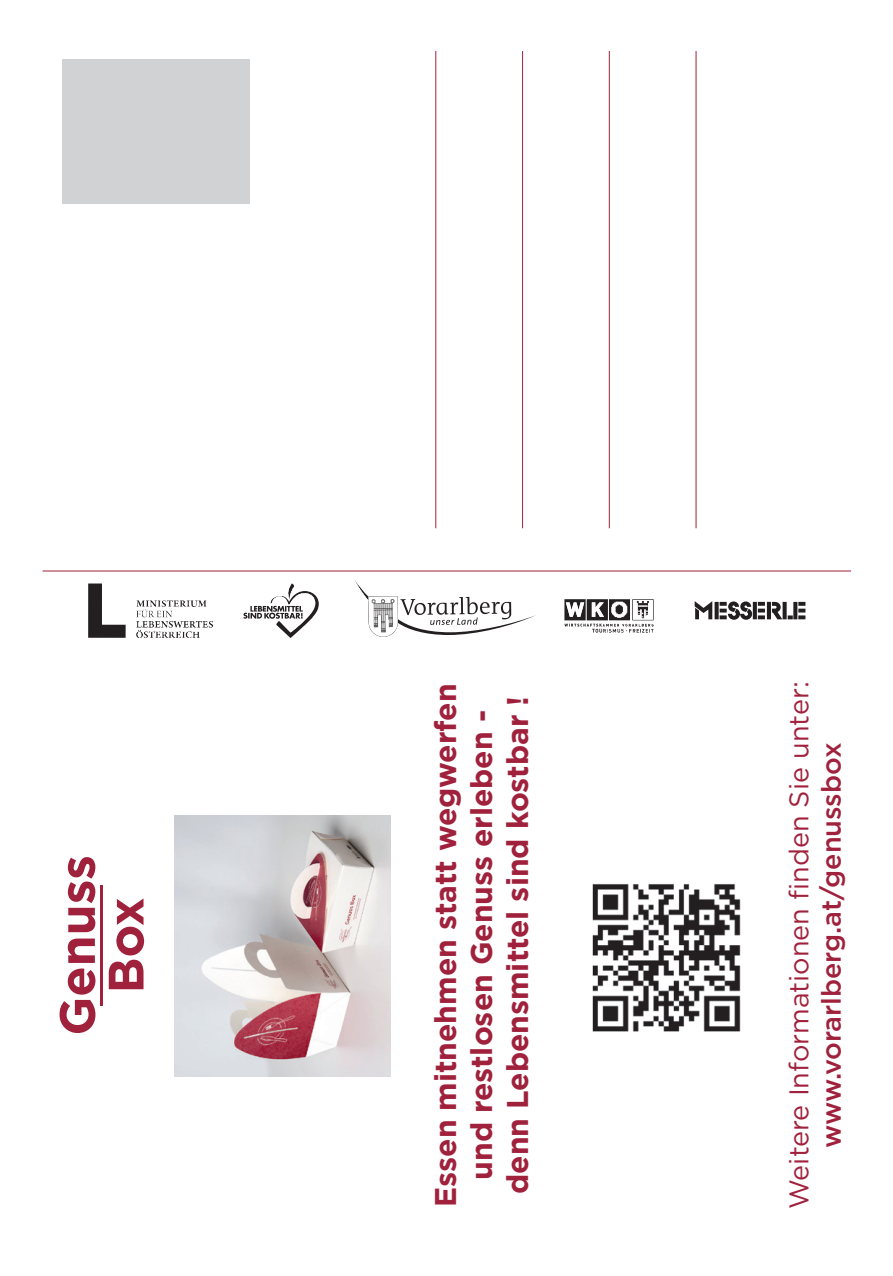
<style>
.page{position:relative;width:893px;height:1276px;background:#fff}
.page>*{position:absolute;margin:0;border:0;box-sizing:border-box;transform-origin:0 0}
.t1{font:700 30px/36px "Gotham";color:#a0213c;text-align:center}
.t2{font:27px "Gotham";color:#a0213c}
.t3{font:500 27px "Gotham";color:#a0213c}
</style>
<div class="page">
<img style="left:175px;top:815px;width:215px;height:261px">
<svg style="left:60px;top:1000px;width:35px;height:33px"></svg>
<svg style="left:68px;top:938px;width:27px;height:56px"></svg>
<svg style="left:68px;top:857px;width:27px;height:75px"></svg>
<svg style="left:109px;top:898px;width:35px;height:91px"></svg>
<hr style="left:101px;top:885px;width:2px;height:121px;background:#a0213c">
<hr style="left:435px;top:51px;width:1px;height:477px;background:#a0213c">
<hr style="left:43px;top:570px;width:808px;height:1px;background:#a0213c">
<hr style="left:522px;top:51px;width:1px;height:477px;background:#a0213c">
<hr style="left:609px;top:51px;width:1px;height:477px;background:#a0213c">
<hr style="left:695px;top:51px;width:2px;height:477px;background:#a0213c">
<div style="left:62px;top:59px;width:187px;height:145px;background:#d1d2d4"></div>
<img style="left:592px;top:884px;width:149px;height:148px">
<svg style="left:699px;top:601px;width:13px;height:18px"></svg>
<svg style="left:715px;top:602px;width:4px;height:17px"></svg>
<svg style="left:753px;top:602px;width:4px;height:17px"></svg>
<svg style="left:758px;top:602px;width:7px;height:17px"></svg>
<svg style="left:783px;top:602px;width:4px;height:17px"></svg>
<svg style="left:788px;top:602px;width:17px;height:17px"></svg>
<hr style="left:767px;top:602px;width:4px;height:17px;background:#231f20">
<svg style="left:772px;top:602px;width:10px;height:17px"></svg>
<svg style="left:720px;top:601px;width:32px;height:19px"></svg>
<svg style="left:564px;top:599px;width:44px;height:33px"></svg>
<svg style="left:395px;top:596px;width:141px;height:39px"></svg>
<img style="left:88px;top:580px;width:307px;height:58px">
<img style="left:609px;top:599px;width:90px;height:27px">
<p class="t1" style="left:427px;top:1206px;width:525px;rotate:-90deg">Essen mitnehmen statt wegwerfen und restlosen Genuss erleben - denn Lebensmittel sind kostbar !</p>
<p class="t2" style="left:782px;top:1208px;width:528px;rotate:-90deg">Weitere Informationen finden Sie unter:</p>
<p class="t3" style="left:814px;top:1147px;width:407px;rotate:-90deg">www.vorarlberg.at/genussbox</p>
</div>
